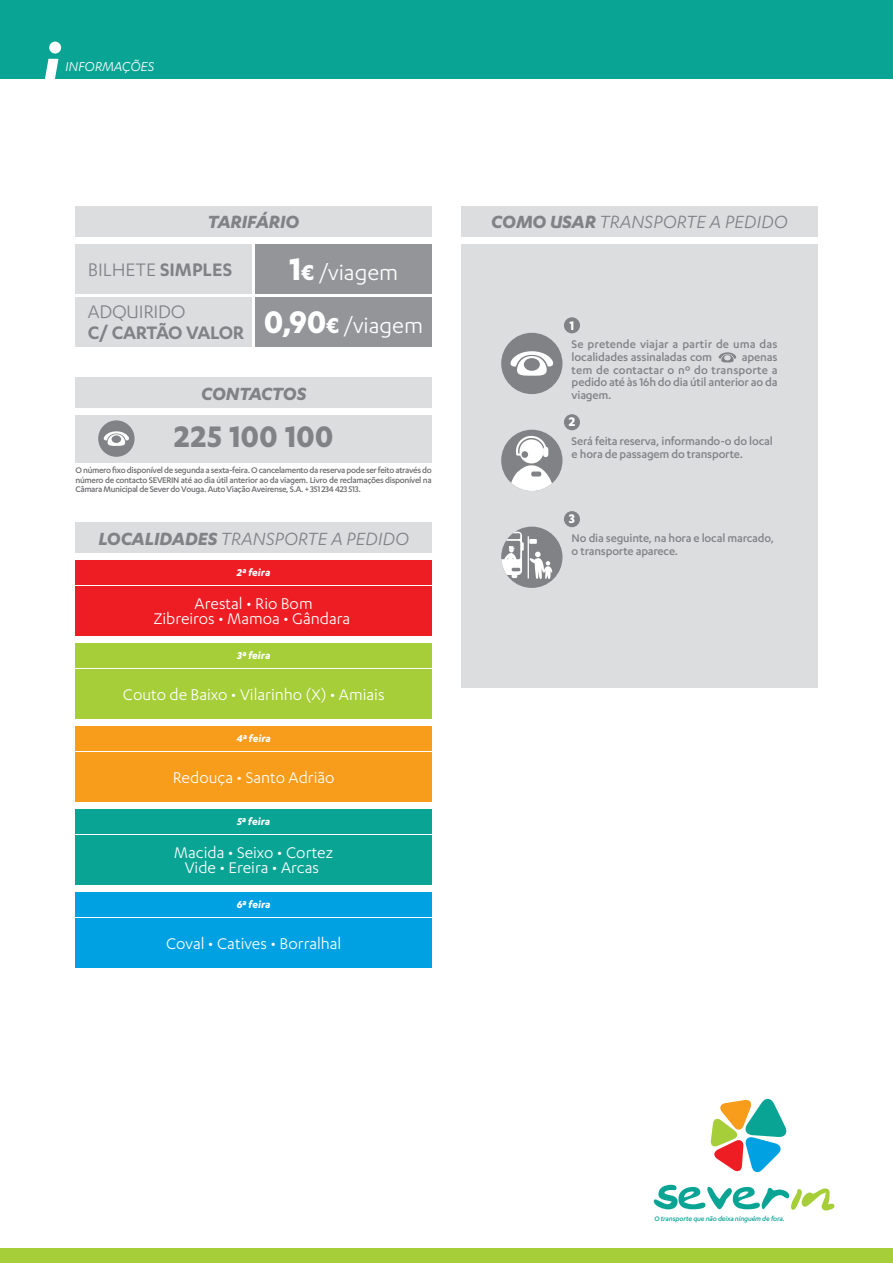
<style>
.page{position:relative;width:893px;height:1263px;background:#fff}
.page>*{position:absolute;margin:0;border:0;box-sizing:border-box;transform-origin:0 0}
.t1{font:700 34.5px "Karbon";letter-spacing:.01em;color:#808285}
.t2{font:25.05px/53.2px "Karbon";color:#fff;text-align:center}
.t3{font:21px "Karbon";letter-spacing:-.01em;color:#808285}
.t4{font:600 21px "Karbon";letter-spacing:-.03em;color:#808285}
.t5{font:italic 20.55px "Karbon";letter-spacing:-.005em;color:#808285}
.t6{font:italic 700 20.55px "Karbon";letter-spacing:-.005em;color:#808285}
.t7{font:18px/15.3px "Karbon";color:#fff;text-align:center}
.t8{font:italic 15px "Karbon";letter-spacing:-.005em;color:#fff}
.t9{font:700 14.4px "Karbon";color:#fff}
.t10{font:500 12.9px/12.8px "Karbon";letter-spacing:-.015em;color:#808285}
.t11{font:italic 700 11.55px "Karbon";color:#fff}
.t12{font:500 9.45px/9.4px "Karbon";letter-spacing:-.035em;color:#6c6d70;text-align:justify}
.t13{font:italic 500 7.65px "Karbon";letter-spacing:-.02em;color:#0aa495}
.s1{font-weight:600}
.s2{font-weight:700;font-size:36.3px}
.s3{font-weight:700}
</style>
<div class="page">
<svg style="left:654px;top:1185px;width:180px;height:26px"></svg>
<svg style="left:710px;top:1098px;width:77px;height:75px"></svg>
<div style="left:461px;top:244px;width:356px;height:443px;background:#dcdddf"></div>
<div style="left:501px;top:430px;width:61px;height:61px;background:#808285;border-radius:50%"></div>
<div style="left:564px;top:317px;width:16px;height:16px;background:#808285;border-radius:50%"></div>
<div style="left:501px;top:333px;width:61px;height:61px;background:#808285;border-radius:50%"></div>
<svg style="left:510px;top:351px;width:44px;height:25px"></svg>
<svg style="left:718px;top:352px;width:19px;height:11px"></svg>
<div style="left:564px;top:414px;width:16px;height:16px;background:#808285;border-radius:50%"></div>
<svg style="left:505px;top:434px;width:50px;height:57px"></svg>
<div style="left:564px;top:511px;width:16px;height:16px;background:#808285;border-radius:50%"></div>
<div style="left:501px;top:527px;width:61px;height:61px;background:#808285;border-radius:50%"></div>
<svg style="left:501px;top:532px;width:51px;height:48px"></svg>
<div style="left:461px;top:206px;width:356px;height:31px;background:#dcdddf"></div>
<div style="left:75px;top:377px;width:357px;height:31px;background:#dcdddf"></div>
<div style="left:75px;top:415px;width:357px;height:47px;background:#dcdddf"></div>
<div style="left:98px;top:420px;width:37px;height:37px;background:#808285;border-radius:50%"></div>
<svg style="left:103px;top:431px;width:26px;height:15px"></svg>
<div style="left:75px;top:523px;width:357px;height:30px;background:#dcdddf"></div>
<div style="left:75px;top:726px;width:357px;height:25px;background:#f89c1c"></div>
<div style="left:75px;top:752px;width:357px;height:50px;background:#f89c1c"></div>
<div style="left:75px;top:560px;width:357px;height:25px;background:#ee1d23"></div>
<div style="left:75px;top:587px;width:357px;height:49px;background:#ee1d23"></div>
<div style="left:75px;top:643px;width:357px;height:25px;background:#a6ce39"></div>
<div style="left:75px;top:670px;width:357px;height:49px;background:#a6ce39"></div>
<div style="left:0;top:1248px;width:893px;height:15px;background:#a6ce39"></div>
<div style="left:0;top:0;width:893px;height:79px;background:#0aa495"></div>
<div style="left:49px;top:42px;width:12px;height:12px;background:#fff;border-radius:50%"></div>
<svg style="left:45px;top:59px;width:13px;height:20px"></svg>
<div style="left:75px;top:206px;width:357px;height:31px;background:#dcdddf"></div>
<div style="left:75px;top:244px;width:177px;height:50px;background:#dcdddf"></div>
<div style="left:256px;top:244px;width:176px;height:50px;background:#939598"></div>
<div style="left:75px;top:297px;width:177px;height:50px;background:#dcdddf"></div>
<div style="left:256px;top:297px;width:176px;height:50px;background:#939598"></div>
<div style="left:75px;top:892px;width:357px;height:25px;background:#00a1e3"></div>
<div style="left:75px;top:918px;width:357px;height:50px;background:#00a1e3"></div>
<div style="left:75px;top:809px;width:357px;height:25px;background:#0aa495"></div>
<div style="left:75px;top:835px;width:357px;height:50px;background:#0aa495"></div>
<p class="t8" style="left:65px;top:59px;width:91px">INFORMAÇÕES</p>
<h3 class="t6" style="left:208px;top:210px;width:93px">TARIFÁRIO</h3>
<h3 class="t3" style="left:88px;top:258px;width:146px">BILHETE <span class="s1">SIMPLES</span></h3>
<h2 class="t2" style="left:264px;top:245px;width:160px"><span class="s2">1</span><span class="s3">€</span> /viagem<br><span class="s2">0,90</span><span class="s3">€</span> /viagem</h2>
<h3 class="t3" style="left:88px;top:300px;width:99px">ADQUIRIDO</h3>
<h3 class="t4" style="left:88px;top:321px;width:158px">C/ CARTÃO VALOR</h3>
<h3 class="t6" style="left:201px;top:382px;width:107px">CONTACTOS</h3>
<h1 class="t1" style="left:174px;top:417px;width:160px">225 100 100</h1>
<p class="t12" style="left:75px;top:465px;width:358px">O número fixo disponível de segunda a sexta-feira. O cancelamento da reserva pode ser feito através do número de contacto SEVERIN até ao dia útil anterior ao da viagem. Livro de reclamações disponível na Câmara Municipal de Sever do Vouga. Auto Viação Aveirense, S.A. + 351 234 423 513.</p>
<h3 class="t5" style="left:98px;top:527px;width:312px"><span class="s3">LOCALIDADES</span> TRANSPORTE A PEDIDO</h3>
<p class="t11" style="left:237px;top:566px;width:35px">2ª feira</p>
<h3 class="t7" style="left:154px;top:595px;width:198px">Arestal • Rio Bom<br>Zibreiros • Mamoa • Gândara</h3>
<p class="t11" style="left:237px;top:649px;width:35px">3ª feira</p>
<h3 class="t7" style="left:123px;top:686px;width:263px">Couto de Baixo • Vilarinho (X) • Amiais</h3>
<p class="t11" style="left:236px;top:732px;width:36px">4ª feira</p>
<h3 class="t7" style="left:173px;top:769px;width:163px">Redouça • Santo Adrião</h3>
<p class="t11" style="left:237px;top:815px;width:35px">5ª feira</p>
<h3 class="t7" style="left:174px;top:844px;width:160px">Macida • Seixo • Cortez<br>Vide • Ereira • Arcas</h3>
<p class="t11" style="left:237px;top:898px;width:35px">6ª feira</p>
<h3 class="t7" style="left:166px;top:935px;width:177px">Coval • Catives • Borralhal</h3>
<h3 class="t5" style="left:491px;top:211px;width:298px"><span class="s3">COMO USAR</span> TRANSPORTE A PEDIDO</h3>
<p class="t9" style="left:570px;top:317px;width:6px">1</p>
<p class="t10" style="left:572px;top:337px;width:207px">Se pretende viajar a partir de uma das localidades assinaladas com</p>
<p class="t10" style="left:572px;top:350px;width:207px;text-align:justify;text-indent:170px">apenas tem de contactar o nº do transporte a pedido até às 16h do dia útil anterior ao da viagem.</p>
<p class="t10" style="left:572px;top:434px;width:203px">Será feita reserva, informando-o do local e hora de passagem do transporte.</p>
<p class="t9" style="left:569px;top:414px;width:8px">2</p>
<p class="t9" style="left:569px;top:511px;width:8px">3</p>
<p class="t10" style="left:572px;top:531px;width:204px">No dia seguinte, na hora e local marcado, o transporte aparece.</p>
<p class="t13" style="left:654px;top:1215px;width:132px">O transporte que não deixa ninguém de fora.</p>
</div>
